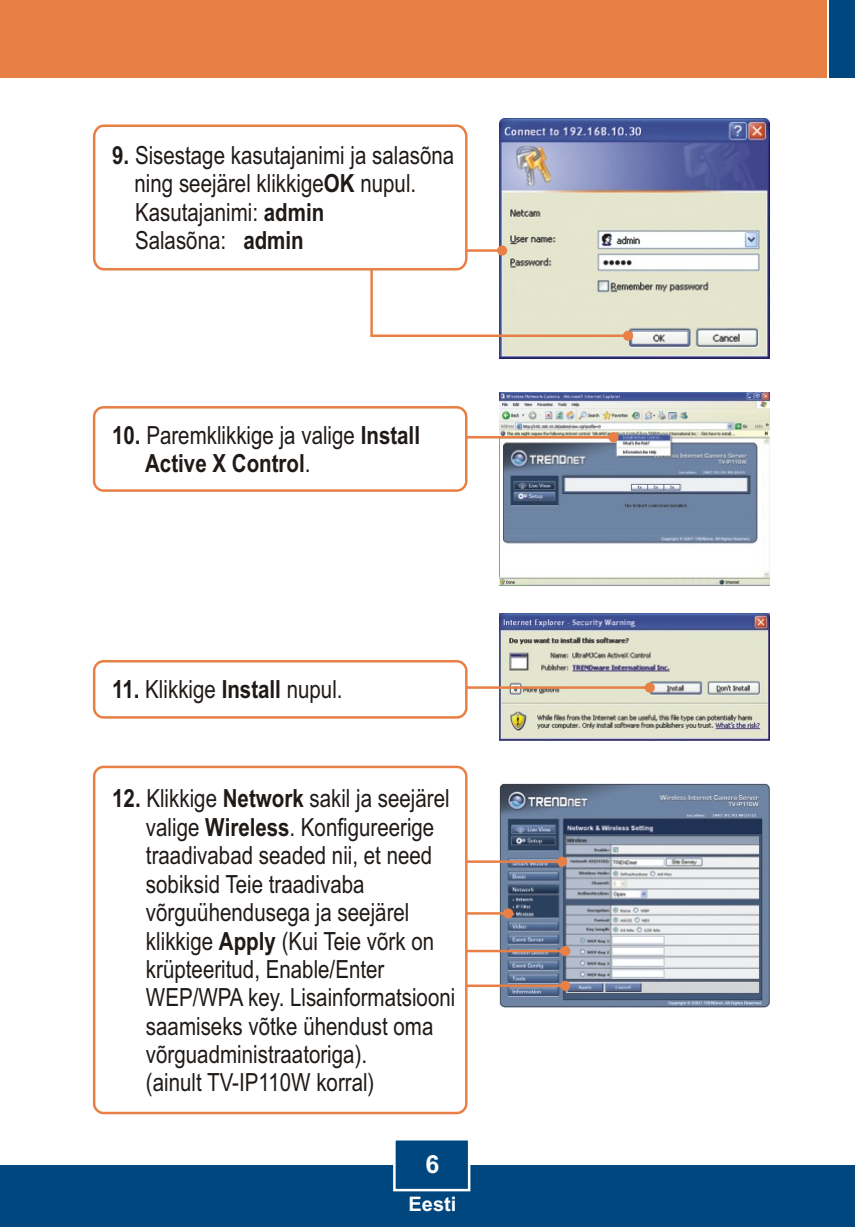
<style>
.page{position:relative;width:855px;height:1227px;background:#fff}
.page>*{position:absolute;margin:0;border:0;box-sizing:border-box;transform-origin:0 0}
.t1{font:25px/28.2px "Arial Narrow";color:#1f1a17}
.t2{font:700 25px/28.5px "Arial Narrow";color:#1f1a17}
.t3{font:700 25px "Arial";color:#fff}
.t4{font:700 20px "Arial";color:#fff}
.s1{font-weight:700}
.s2{font-weight:400}
</style>
<div class="page">
<img style="left:499px;top:783px;width:270px;height:225px">
<img style="left:499px;top:613px;width:270px;height:127px">
<img style="left:499px;top:392px;width:270px;height:193px">
<img style="left:499px;top:118px;width:270px;height:240px">
<svg style="left:467px;top:682px;width:187px;height:10px;background:#dec2a7"></svg>
<div style="left:93px;top:660px;width:374px;height:58px;background:#fff;border:3px solid #e88045;border-radius:9px"></div>
<svg style="left:370px;top:203px;width:263px;height:138px"></svg>
<svg style="left:92px;top:124px;width:376px;height:148px"></svg>
<svg style="left:467px;top:432px;width:151px;height:10px"></svg>
<div style="left:93px;top:406px;width:374px;height:86px;background:#fff;border:3px solid #e88045;border-radius:9px"></div>
<svg style="left:467px;top:856px;width:100px;height:10px"></svg>
<svg style="left:467px;top:908px;width:46px;height:10px"></svg>
<svg style="left:467px;top:946px;width:103px;height:10px"></svg>
<svg style="left:467px;top:980px;width:103px;height:10px"></svg>
<div style="left:93px;top:765px;width:374px;height:349px;background:#fff;border:3px solid #e88045;border-radius:9px"></div>
<div style="left:0;top:1165px;width:854px;height:62px;background:#004780"></div>
<div style="left:0;top:0;width:826px;height:78px;background:#e88045"></div>
<div style="left:829px;top:0;width:25px;height:78px;background:#004780"></div>
<svg style="left:393px;top:1140px;width:78px;height:52px"></svg>
<p class="t1" style="left:134px;top:143px;width:321px;text-indent:-22px"><span class="s1">9.</span> Sisestage kasutajanimi ja salasõna ning seejärel klikkige<span class="s1">OK</span> nupul.<br>Kasutajanimi: <span class="s1">admin<br></span>Salasõna: <span class="s1">admin</span></p>
<p class="t2" style="left:145px;top:423px;width:276px;text-indent:-33px">10. <span class="s2">Paremklikkige ja valige</span> Install<br>Active X Control<span class="s2">.</span></p>
<p class="t1" style="left:112px;top:678px;width:232px"><span class="s1">11.</span> Klikkige <span class="s1">Install</span> nupul.</p>
<p class="t1" style="left:146px;top:787px;width:311px;text-indent:-34px"><span class="s1">12.</span> Klikkige <span class="s1">Network</span> sakil ja seejärel valige <span class="s1">Wireless</span>. Konfigureerige traadivabad seaded nii, et need sobiksid Teie traadivaba võrguühendusega ja seejärel klikkige <span class="s1">Apply</span> (Kui Teie võrk on krüpteeritud, Enable/Enter<br>WEP/WPA key. Lisainformatsiooni saamiseks võtke ühendust oma võrguadministraatoriga).<br>(ainult TV-IP110W korral)</p>
<p class="t3" style="left:425px;top:1154px;width:15px">6</p>
<p class="t4" style="left:408px;top:1196px;width:49px">Eesti</p>
</div>
